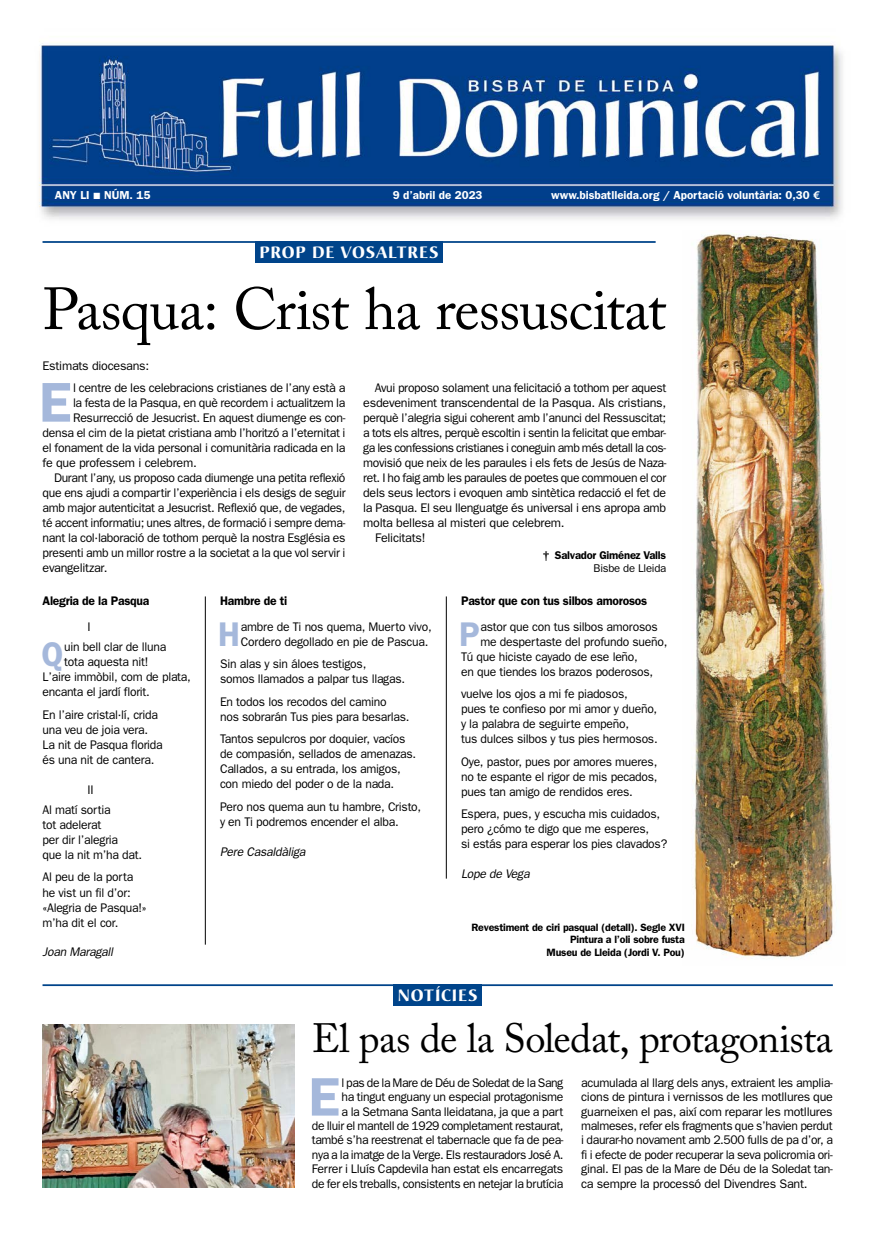
<style>
.page{position:relative;width:886px;height:1241px;background:#fff}
.page>*{position:absolute;margin:0;border:0;box-sizing:border-box;transform-origin:0 0}
.t1{font:58.75px "Adobe Caslon Pro";letter-spacing:-.02em;color:#000}
.t2{font:600 56.25px "Franklin Gothic";color:#a5b8db}
.t3{font:600 54.38px "Franklin Gothic";color:#a5b8db}
.t4{font:40.62px "Adobe Caslon Pro";letter-spacing:-.02em;color:#000}
.t5{font:600 34.38px "Franklin Gothic";color:#a5b8db}
.t6{font:700 16.25px "Christiana";letter-spacing:.05em;color:#fff}
.t7{font:12.5px/15px "Franklin Gothic";letter-spacing:-.02em;color:#000}
.t8{font:600 12.5px "Franklin Gothic";letter-spacing:-.02em;color:#000}
.t9{font:italic 12.5px "Franklin Gothic";letter-spacing:-.02em;color:#000}
.t10{font:600 11.5px "Franklin Gothic";color:#fff}
.t11{font:600 11.25px "Franklin Gothic";letter-spacing:-.02em;color:#000}
.t12{font:11.25px "Franklin Gothic";letter-spacing:-.02em;color:#000}
.t13{font:600 10.62px/12.5px "Franklin Gothic";letter-spacing:-.02em;color:#000;text-align:right}
.s1{font-family:"European Pi Three";font-weight:400;font-size:9px}
.s2{font-family:"Euro Sans ITC";font-weight:700}
</style>
<div class="page">
<img style="left:43px;top:1024px;width:251px;height:163px">
<img style="left:692px;top:234px;width:141px;height:725px">
<img style="left:39px;top:43px;width:804px;height:177px">
<div style="left:255px;top:241px;width:188px;height:21px;background:#00448a"></div>
<hr style="left:43px;top:241px;width:613px;height:2px;background:#00448a">
<div style="left:393px;top:984px;width:89px;height:21px;background:#00448a"></div>
<hr style="left:43px;top:984px;width:790px;height:1px;background:#00448a">
<hr style="left:205px;top:596px;width:1px;height:348px;background:#000">
<hr style="left:446px;top:596px;width:1px;height:282px;background:#000">
<p class="t10" style="left:55px;top:188px;width:97px">ANY LI <span class="s1">L</span> NÚM. 15</p>
<p class="t10" style="left:393px;top:188px;width:91px">9 d’abril de 2023</p>
<p class="t10" style="left:551px;top:188px;width:271px">www.bisbatlleida.org / Aportació voluntària: 0,30 <span class="s2">E</span></p>
<h3 class="t6" style="left:260px;top:241px;width:180px">PROP DE VOSALTRES</h3>
<h1 class="t1" style="left:43px;top:274px;width:625px">Pasqua: Crist ha ressuscitat</h1>
<p class="t7" style="left:43px;top:357px;width:108px">Estimats diocesans:</p>
<h2 class="t2" style="left:39px;top:369px;width:34px">E</h2>
<p class="t7" style="left:73px;top:379px;width:274px">l centre de les celebracions cristianes de l’any està a</p>
<p class="t7" style="left:375px;top:380px;width:293px">Avui proposo solament una felicitació a tothom per aquest</p>
<p class="t7" style="left:363px;top:395px;width:304px">esdeveniment transcendental de la Pasqua. Als cristians,</p>
<p class="t7" style="left:363px;top:410px;width:304px">perquè l’alegria sigui coherent amb l’anunci del Ressuscitat;</p>
<p class="t7" style="left:363px;top:425px;width:304px">a tots els altres, perquè escoltin i sentin la felicitat que embar-</p>
<p class="t7" style="left:363px;top:440px;width:304px">ga les confessions cristianes i coneguin amb més detall la cos-</p>
<p class="t7" style="left:363px;top:455px;width:305px">movisió que neix de les paraules i els fets de Jesús de Naza-</p>
<p class="t7" style="left:363px;top:470px;width:305px">ret. I ho faig amb les paraules de poetes que commouen el cor</p>
<p class="t7" style="left:363px;top:485px;width:304px">dels seus lectors i evoquen amb sintètica redacció el fet de</p>
<p class="t7" style="left:363px;top:500px;width:304px">la Pasqua. El seu llenguatge és universal i ens apropa amb</p>
<p class="t7" style="left:363px;top:515px;width:203px">molta bellesa al misteri que celebrem.</p>
<p class="t7" style="left:375px;top:530px;width:52px">Felicitats!</p>
<p class="t11" style="left:543px;top:548px;width:125px">† Salvador Giménez Valls</p>
<p class="t12" style="left:593px;top:561px;width:74px">Bisbe de Lleida</p>
<p class="t7" style="left:73px;top:394px;width:274px">la festa de la Pasqua, en què recordem i actualitzem la</p>
<p class="t7" style="left:73px;top:409px;width:274px">Resurrecció de Jesucrist. En aquest diumenge es con-</p>
<p class="t7" style="left:43px;top:424px;width:304px">densa el cim de la pietat cristiana amb l’horitzó a l’eternitat i</p>
<p class="t7" style="left:43px;top:439px;width:304px">el fonament de la vida personal i comunitària radicada en la</p>
<p class="t7" style="left:43px;top:454px;width:156px">fe que professem i celebrem.</p>
<p class="t7" style="left:54px;top:469px;width:293px">Durant l’any, us proposo cada diumenge una petita reflexió</p>
<p class="t7" style="left:43px;top:484px;width:304px">que ens ajudi a compartir l’experiència i els desigs de seguir</p>
<p class="t7" style="left:43px;top:499px;width:304px">amb major autenticitat a Jesucrist. Reflexió que, de vegades,</p>
<p class="t7" style="left:43px;top:514px;width:304px">té accent informatiu; unes altres, de formació i sempre dema-</p>
<p class="t7" style="left:43px;top:529px;width:305px">nant la col·laboració de tothom perquè la nostra Església es</p>
<p class="t7" style="left:43px;top:544px;width:304px">presenti amb un millor rostre a la societat a la que vol servir i</p>
<p class="t7" style="left:43px;top:559px;width:66px">evangelitzar.</p>
<p class="t8" style="left:220px;top:593px;width:69px">Hambre de ti</p>
<h3 class="t5" style="left:218px;top:613px;width:24px">H</h3>
<p class="t7" style="left:241px;top:618px;width:192px">ambre de Ti nos quema, Muerto vivo,<br>Cordero degollado en pie de Pascua.</p>
<p class="t7" style="left:220px;top:656px;width:187px">Sin alas y sin áloes testigos,<br>somos llamados a palpar tus llagas.</p>
<p class="t7" style="left:220px;top:693px;width:191px">En todos los recodos del camino<br>nos sobrarán Tus pies para besarlas.</p>
<p class="t7" style="left:220px;top:731px;width:198px">Tantos sepulcros por doquier, vacíos de compasión, sellados de amenazas.<br>Callados, a su entrada, los amigos, con miedo del poder o de la nada.</p>
<p class="t7" style="left:220px;top:798px;width:203px">Pero nos quema aun tu hambre, Cristo, y en Ti podremos encender el alba.</p>
<p class="t9" style="left:220px;top:844px;width:87px">Pere Casaldàliga</p>
<p class="t8" style="left:43px;top:593px;width:108px">Alegria de la Pasqua</p>
<p class="t7" style="left:88px;top:618px;width:5px">I</p>
<h3 class="t5" style="left:41px;top:633px;width:24px">Q</h3>
<p class="t7" style="left:64px;top:639px;width:104px">uin bell clar de lluna</p>
<p class="t8" style="left:461px;top:593px;width:188px">Pastor que con tus silbos amorosos</p>
<h3 class="t5" style="left:459px;top:613px;width:22px">P</h3>
<p class="t7" style="left:480px;top:618px;width:179px">astor que con tus silbos amorosos</p>
<p class="t7" style="left:480px;top:633px;width:188px">me despertaste del profundo sueño,</p>
<p class="t7" style="left:461px;top:648px;width:178px">Tú que hiciste cayado de ese leño,</p>
<p class="t7" style="left:461px;top:663px;width:193px">en que tiendes los brazos poderosos,</p>
<p class="t7" style="left:461px;top:686px;width:198px">vuelve los ojos a mi fe piadosos,<br>pues te confieso por mi amor y dueño, y la palabra de seguirte empeño,<br>tus dulces silbos y tus pies hermosos.</p>
<p class="t7" style="left:461px;top:753px;width:198px;text-align:justify">Oye, pastor, pues por amores mueres, no te espante el rigor de mis pecados, pues tan amigo de rendidos eres.</p>
<p class="t7" style="left:461px;top:806px;width:208px">Espera, pues, y escucha mis cuidados, pero ¿cómo te digo que me esperes,<br>si estás para esperar los pies clavados?</p>
<p class="t9" style="left:461px;top:866px;width:70px">Lope de Vega</p>
<p class="t7" style="left:64px;top:654px;width:86px">tota aquesta nit!</p>
<p class="t7" style="left:43px;top:669px;width:150px">L’aire immòbil, com de plata,</p>
<p class="t7" style="left:43px;top:684px;width:109px">encanta el jardí florit.</p>
<p class="t7" style="left:43px;top:706px;width:122px">En l’aire cristal·lí, crida una veu de joia vera.<br>La nit de Pasqua florida és una nit de cantera.</p>
<p class="t7" style="left:43px;top:778px;width:70px;line-height:20.2px;text-indent:45px">II<br>Al matí sortia</p>
<p class="t7" style="left:43px;top:816px;width:101px">tot adelerat<br>per dir l’alegria<br>que la nit m’ha dat.</p>
<p class="t7" style="left:43px;top:869px;width:106px">Al peu de la porta he vist un fil d’or: «Alegria de Pasqua!» m’ha dit el cor.</p>
<p class="t9" style="left:43px;top:944px;width:72px">Joan Maragall</p>
<p class="t13" style="left:471px;top:920px;width:215px">Revestiment de ciri pasqual (detall). Segle XVI<br>Pintura a l’oli sobre fusta<br>Museu de Lleida (Jordi V. Pou)</p>
<h3 class="t6" style="left:398px;top:984px;width:81px">NOTÍCIES</h3>
<h3 class="t4" style="left:312px;top:1014px;width:522px">El pas de la Soledat, protagonista</h3>
<p class="t7" style="left:581px;top:1074px;width:253px;line-height:14.4px;text-align:justify">acumulada al llarg dels anys, extraient les amplia&shy;cions de pintura i vernissos de les motllures que guarneixen el pas, així com reparar les motllures malmeses, refer els fragments que s’havien perdut i daurar-ho novament amb 2.500 fulls de pa d’or, a fi i efecte de poder recuperar la seva policromia ori&shy;ginal. El pas de la Mare de Déu de la Soledat tan&shy;ca sempre la processó del Divendres Sant.</p>
<p class="t7" style="left:312px;top:1074px;width:253px;line-height:14.4px;text-align:right">l pas de la Mare de Déu de Soledat de la Sang<br>ha tingut enguany un especial protagonisme<br>a la Setmana Santa lleidatana, ja que a part<br>de lluir el mantell de 1929 completament restaurat, també s’ha reestrenat el tabernacle que fa de pea&shy;nya a la imatge de la Verge. Els restauradors José A.<br>Ferrer i Lluís Capdevila han estat els encarregats de fer els treballs, consistents en netejar la brutícia</p>
<h3 class="t3" style="left:308px;top:1064px;width:33px">E</h3>
</div>
